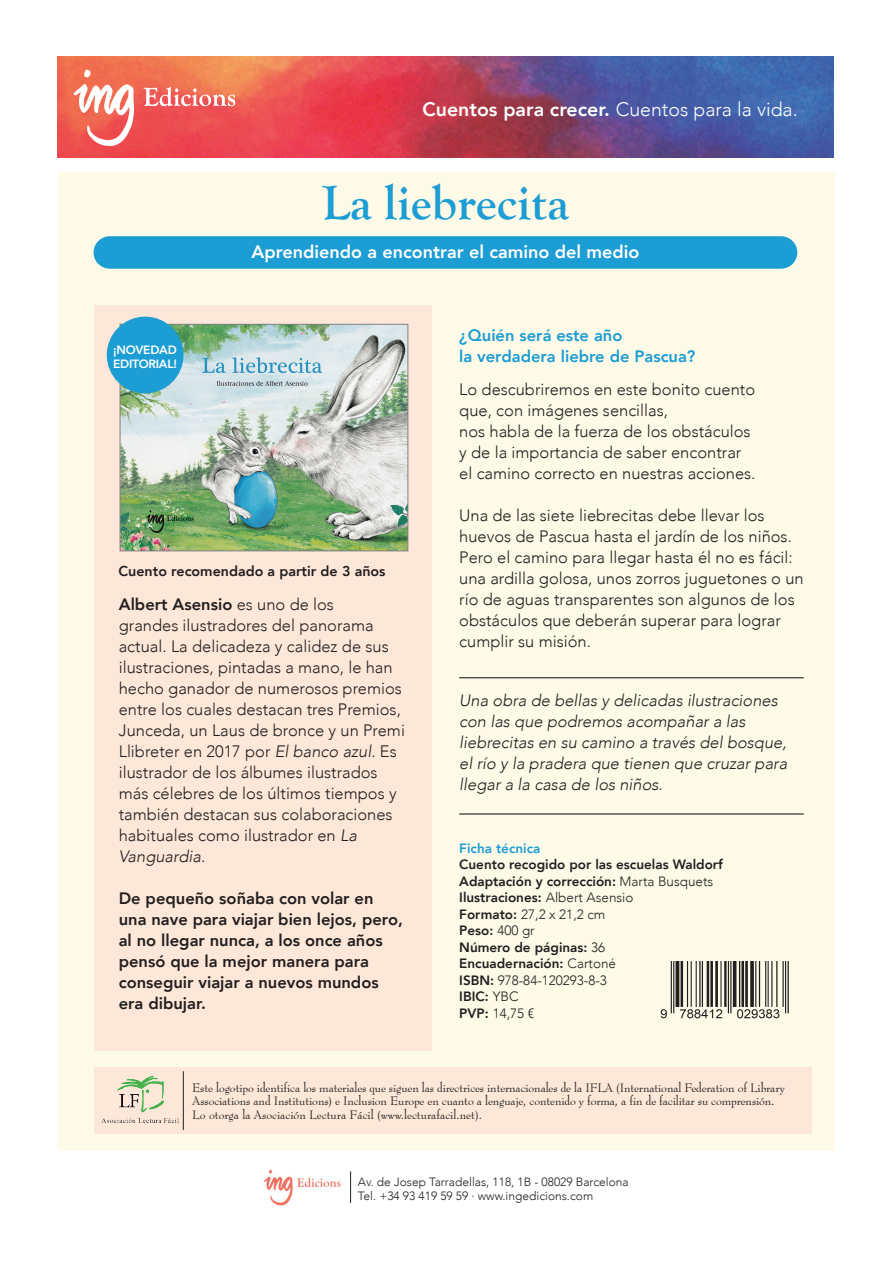
<style>
.page{position:relative;width:893px;height:1263px;background:#fff}
.page>*{position:absolute;margin:0;border:0;box-sizing:border-box;transform-origin:0 0}
.t1{font:700 49.5px "Goudy Old Style T";color:#1c9dd4}
.t2{font:800 19.5px "Avenir";color:#fff}
.t3{font:800 18px "Avenir";color:#fff}
.Normaal{font:300 16.5px/21px "Avenir";color:#231f20}
.t4{font:italic 300 16.5px/21px "Avenir";color:#231f20}
.t5{font:800 16.5px/21px "Avenir";color:#231f20}
.Normaal-2{font:800 16.5px "Avenir";color:#1c9dd4}
.t6{font:800 14.25px "Avenir";color:#231f20}
.t7{font:800 13.5px "Avenir";color:#231f20}
.t8{font:300 13.5px "Avenir";color:#231f20}
.t9{font:800 13.5px "Avenir";color:#1c9dd4}
.t10{font:12px/13.5px "Bernhard Modern BT";letter-spacing:-.01em;color:#231f20}
.t11{font:300 12px "Avenir";color:#231f20}
.t12{font:800 12px/13.5px "Avenir";letter-spacing:-.02em;color:#fff}
.s1{font-weight:300}
.s2{font-weight:800}
.s3{font-style:italic}
</style>
<div class="page">
<div style="left:58px;top:172px;width:776px;height:978px;background:#fefae8"></div>
<div style="left:94px;top:305px;width:338px;height:745px;background:#fde7d8"></div>
<img style="left:57px;top:57px;width:776px;height:101px">
<img style="left:67px;top:63px;width:171px;height:89px">
<img style="left:122px;top:326px;width:284px;height:223px">
<div style="left:120px;top:324px;width:288px;height:227px;border:1px solid #808285"></div>
<div style="left:94px;top:236px;width:703px;height:33px;background:#1c9dd4;border-radius:16px"></div>
<img style="left:660px;top:961px;width:129px;height:58px">
<img style="left:263px;top:1169px;width:78px;height:37px">
<hr style="left:350px;top:1171px;width:1px;height:32px;background:#231f20">
<div style="left:107px;top:317px;width:77px;height:76px;background:#1c9dd4;border-radius:50%"></div>
<div style="left:94px;top:1067px;width:718px;height:67px;background:#fde7d8"></div>
<hr style="left:183px;top:1071px;width:1px;height:59px;background:#231f20">
<img style="left:101px;top:1072px;width:82px;height:56px">
<hr style="left:459px;top:677px;width:345px;height:1px;background:#231f20">
<hr style="left:459px;top:813px;width:345px;height:1px;background:#231f20">
<p class="t2" style="left:422px;top:94px;width:377px">Cuentos para crecer. <span class="s1">Cuentos para la vida.</span></p>
<p class="t1" style="left:322px;top:175px;width:248px">La liebrecita</p>
<p class="t3" style="left:251px;top:237px;width:390px">Aprendiendo a encontrar el camino del medio</p>
<p class="t12" style="left:113px;top:343px;width:65px">¡NOVEDAD<br>EDITORIAL!</p>
<p class="t6" style="left:119px;top:559px;width:268px">Cuento recomendado a partir de 3 años</p>
<p class="Normaal" style="left:119px;top:593px;width:288px"><span class="s2">Albert Asensio</span> es uno de los<br>grandes ilustradores del panorama actual. La delicadeza y calidez de sus ilustraciones, pintadas a mano, le han hecho ganador de numerosos premios entre los cuales destacan tres Premios, Junceda, un Laus de bronce y un Premi Llibreter en 2017 por <span class="s3">El banco azul</span>. Es ilustrador de los álbumes ilustrados más célebres de los últimos tiempos y también destacan sus colaboraciones habituales como ilustrador en <span class="s3">La Vanguardia</span>.</p>
<p class="t5" style="left:119px;top:887px;width:286px">De pequeño soñaba con volar en una nave para viajar bien lejos, pero, al no llegar nunca, a los once años pensó que la mejor manera para conseguir viajar a nuevos mundos era dibujar.</p>
<p class="Normaal-2" style="left:459px;top:322px;width:165px">¿Quién será este año</p>
<p class="Normaal-2" style="left:459px;top:343px;width:238px">la verdadera liebre de Pascua?</p>
<p class="Normaal" style="left:459px;top:379px;width:297px">Lo descubriremos en este bonito cuento</p>
<p class="Normaal" style="left:459px;top:400px;width:210px">que, con imágenes sencillas,</p>
<p class="Normaal" style="left:459px;top:421px;width:293px">nos habla de la fuerza de los obstáculos</p>
<p class="Normaal" style="left:459px;top:442px;width:284px">y de la importancia de saber encontrar</p>
<p class="Normaal" style="left:459px;top:463px;width:298px">el camino correcto en nuestras acciones.</p>
<p class="Normaal" style="left:459px;top:505px;width:346px">Una de las siete liebrecitas debe llevar los huevos de Pascua hasta el jardín de los niños.<br>Pero el camino para llegar hasta él no es fácil: una ardilla golosa, unos zorros juguetones o un río de aguas transparentes son algunos de los obstáculos que deberán superar para lograr cumplir su misión.</p>
<p class="t4" style="left:459px;top:690px;width:330px">Una obra de bellas y delicadas ilustraciones con las que podremos acompañar a las liebrecitas en su camino a través del bosque, el río y la pradera que tienen que cruzar para llegar a la casa de los niños.</p>
<p class="t9" style="left:459px;top:837px;width:83px">Ficha técnica</p>
<p class="t7" style="left:459px;top:854px;width:265px">Cuento recogido por las escuelas Waldorf</p>
<p class="t7" style="left:459px;top:870px;width:256px">Adaptación y corrección: <span class="s1">Marta Busquets</span></p>
<p class="t7" style="left:459px;top:887px;width:176px">Ilustraciones: <span class="s1">Albert Asensio</span></p>
<p class="t8" style="left:459px;top:906px;width:148px"><span class="s2">Formato:</span> 27,2 x 21,2 cm</p>
<p class="t7" style="left:459px;top:920px;width:77px">Peso: <span class="s1">400 gr</span></p>
<p class="t7" style="left:459px;top:936px;width:147px">Número de páginas: <span class="s1">36</span></p>
<p class="t7" style="left:459px;top:953px;width:158px">Encuadernación: <span class="s1">Cartoné</span></p>
<p class="t8" style="left:459px;top:972px;width:149px"><span class="s2">ISBN:</span> 978-84-120293-8-3</p>
<p class="t7" style="left:459px;top:986px;width:61px">IBIC: <span class="s1">YBC</span></p>
<p class="t8" style="left:459px;top:1005px;width:76px"><span class="s2">PVP:</span> 14,75 €</p>
<p class="t10" style="left:192px;top:1080px;width:594px">Este logotipo identifica los materiales que siguen las directrices internacionales de la IFLA (International Federation of Library<br>Associations and Institutions) e Inclusion Europe en cuanto a lenguaje, contenido y forma, a fin de facilitar su comprensión.</p>
<p class="t10" style="left:192px;top:1107px;width:291px">Lo otorga la Asociación Lectura Fácil (www.lecturafacil.net).</p>
<p class="t11" style="left:358px;top:1175px;width:272px">Av. de Josep Tarradellas, 118, 1B - 08029 Barcelona</p>
<p class="t11" style="left:358px;top:1189px;width:237px">Tel. +34 93 419 59 59 · www.ingedicions.com</p>
</div>
